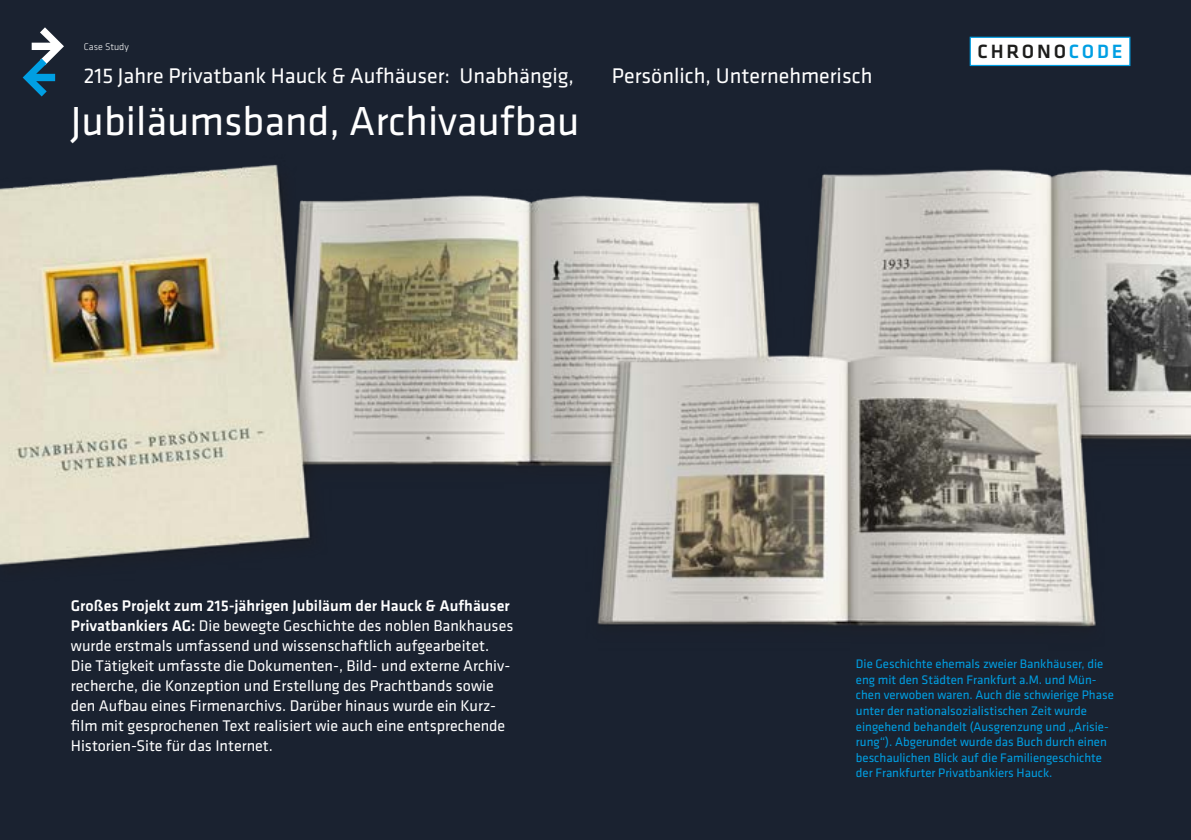
<style>
.page{position:relative;width:1191px;height:840px;background:#fff}
.page>*{position:absolute;margin:0;border:0;box-sizing:border-box;transform-origin:0 0}
.t1{font:42px "Klavika";color:#fff}
.t2{font:22px "Klavika";color:#fff}
.t3{font:500 20px "Klavika";letter-spacing:.14em;color:#1d1d1b}
.t4{font:16px/20px "Klavika";color:#fff}
.t5{font:12.8px/15.6px "Klavika";color:#009fe3}
.t6{font:300 10px "Klavika";color:#fff}
.s1{color:#009fe3}
.s2{font-weight:500}
</style>
<div class="page">
<div style="left:0;top:0;width:1191px;height:839px;background:#1a2230"></div>
<div style="left:969px;top:37px;width:161px;height:29px;background:#fff;border:1px solid #009fe3"></div>
<svg style="left:23px;top:27px;width:41px;height:69px"></svg>
<img style="left:0;top:164px;width:1191px;height:463px">
<p class="t6" style="left:84px;top:42px;width:46px">Case Study</p>
<h2 class="t2" style="left:84px;top:63px;width:491px">215 Jahre Privatbank Hauck &amp; Aufhäuser: Unabhängig,</h2>
<h2 class="t2" style="left:612px;top:63px;width:262px">Persönlich, Unternehmerisch</h2>
<h1 class="t1" style="left:71px;top:98px;width:510px">Jubiläumsband, Archivaufbau</h1>
<p class="t3" style="left:977px;top:40px;width:147px">CHRONO<span class="s1">CODE</span></p>
<p class="t4" style="left:71px;top:595px;width:444px"><span class="s2">Großes Projekt zum 215-jährigen Jubiläum der Hauck &amp; Aufhäuser Privatbankiers AG:</span> Die bewegte Geschichte des noblen Bankhauses wurde erstmals umfassend und wissenschaftlich aufgearbeitet.<br>Die Tätigkeit umfasste die Dokumenten-, Bild- und externe Archiv&shy;recherche, die Konzeption und Erstellung des Prachtbands sowie den Aufbau eines Firmenarchivs. Darüber hinaus wurde ein Kurz&shy;film mit gesprochenen Text realisiert wie auch eine entsprechende Historien-Site für das Internet.</p>
<p class="t5" style="left:856px;top:655px;width:259px">Die Geschichte ehemals zweier Bankhäuser, die eng mit den Städten Frankfurt a.M. und Mün&shy;chen verwoben waren. Auch die schwierige Phase unter der nationalsozialistischen Zeit wurde eingehend behandelt (Ausgrenzung und „Arisie&shy;rung“). Abgerundet wurde das Buch durch einen beschaulichen Blick auf die Familiengeschichte der Frankfurter Privatbankiers Hauck.</p>
</div>
